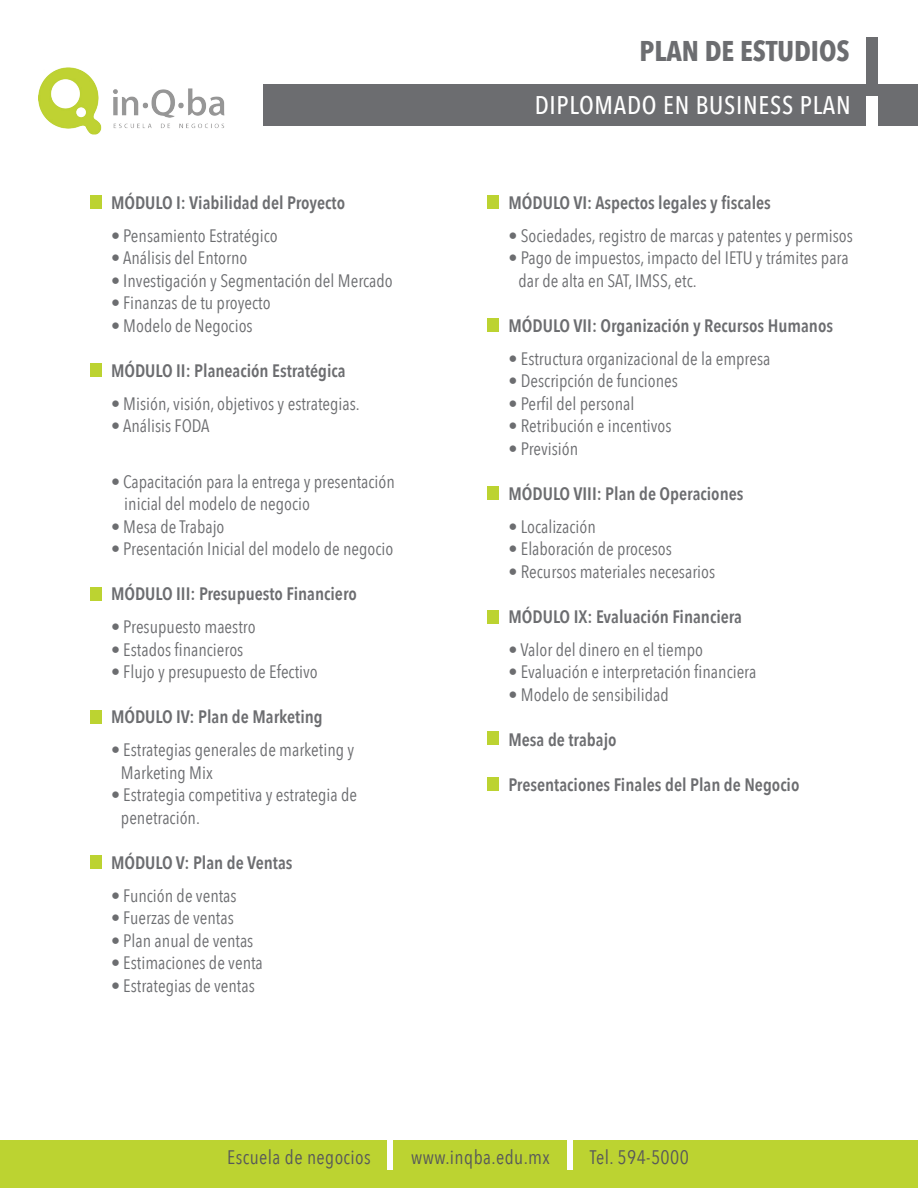
<style>
.page{position:relative;width:918px;height:1188px;background:#fff}
.page>*{position:absolute;margin:0;border:0;box-sizing:border-box;transform-origin:0 0}
.t1{font:700 28.5px "Avenir Next Condensed";color:#6c6d70}
.t2{font:500 25.5px "Avenir Next Condensed";letter-spacing:.03em;color:#fff}
.t3{font:19.5px "Avenir Next Condensed";letter-spacing:.02em;color:#57585a}
.t4{font:18px/22.5px "Avenir Next Condensed";color:#6c6d70}
.t5{font:600 18px "Avenir Next Condensed";color:#6c6d70}
</style>
<div class="page">
<div style="left:263px;top:84px;width:655px;height:42px;background:#6c6d70"></div>
<div style="left:0;top:1140px;width:918px;height:48px;background:#bcd331"></div>
<img style="left:39px;top:68px;width:186px;height:67px">
<div style="left:866px;top:96px;width:12px;height:49px;background:#fff"></div>
<div style="left:866px;top:38px;width:12px;height:58px;background:#6c6d70"></div>
<div style="left:387px;top:1140px;width:6px;height:30px;background:#fff"></div>
<div style="left:90px;top:195px;width:12px;height:13px;background:#bcd331"></div>
<div style="left:488px;top:195px;width:11px;height:13px;background:#bcd331"></div>
<div style="left:488px;top:319px;width:11px;height:13px;background:#bcd331"></div>
<div style="left:488px;top:487px;width:11px;height:13px;background:#bcd331"></div>
<div style="left:488px;top:610px;width:11px;height:14px;background:#bcd331"></div>
<div style="left:488px;top:731px;width:11px;height:14px;background:#bcd331"></div>
<div style="left:488px;top:778px;width:11px;height:13px;background:#bcd331"></div>
<div style="left:90px;top:363px;width:12px;height:13px;background:#bcd331"></div>
<div style="left:90px;top:587px;width:12px;height:14px;background:#bcd331"></div>
<div style="left:90px;top:710px;width:12px;height:14px;background:#bcd331"></div>
<div style="left:90px;top:856px;width:12px;height:13px;background:#bcd331"></div>
<div style="left:568px;top:1140px;width:5px;height:30px;background:#fff"></div>
<h1 class="t1" style="left:639px;top:34px;width:212px">PLAN DE ESTUDIOS</h1>
<p class="t5" style="left:111px;top:187px;width:236px">MÓDULO I: Viabilidad del Proyecto</p>
<p class="t4" style="left:111px;top:223px;width:168px">• Pensamiento Estratégico</p>
<p class="t4" style="left:111px;top:246px;width:138px">• Análisis del Entorno</p>
<p class="t4" style="left:111px;top:268px;width:283px">• Investigación y Segmentación del Mercado</p>
<p class="t4" style="left:111px;top:291px;width:161px">• Finanzas de tu proyecto</p>
<p class="t4" style="left:111px;top:313px;width:143px">• Modelo de Negocios</p>
<p class="t5" style="left:111px;top:355px;width:236px">MÓDULO II: Planeación Estratégica</p>
<p class="t4" style="left:111px;top:391px;width:250px">• Misión, visión, objetivos y estrategias.</p>
<p class="t4" style="left:111px;top:414px;width:100px">• Análisis FODA</p>
<p class="t4" style="left:124px;top:469px;width:272px;text-indent:-13px">• Capacitación para la entrega y presentación inicial del modelo de negocio</p>
<p class="t4" style="left:111px;top:514px;width:115px">• Mesa de Trabajo</p>
<p class="t4" style="left:111px;top:537px;width:284px">• Presentación Inicial del modelo de negocio</p>
<p class="t5" style="left:111px;top:578px;width:247px">MÓDULO III: Presupuesto Financiero</p>
<p class="t4" style="left:111px;top:615px;width:146px">• Presupuesto maestro</p>
<p class="t4" style="left:111px;top:637px;width:134px">• Estados financieros</p>
<p class="t4" style="left:111px;top:660px;width:208px">• Flujo y presupuesto de Efectivo</p>
<p class="t5" style="left:111px;top:701px;width:213px">MÓDULO IV: Plan de Marketing</p>
<p class="t4" style="left:121px;top:738px;width:235px;text-indent:-10px">• Estrategias generales de marketing y<br>Marketing Mix</p>
<p class="t4" style="left:121px;top:783px;width:238px;text-indent:-10px">• Estrategia competitiva y estrategia de penetración.</p>
<p class="t5" style="left:111px;top:847px;width:183px">MÓDULO V: Plan de Ventas</p>
<p class="t4" style="left:111px;top:883px;width:127px">• Función de ventas</p>
<p class="t4" style="left:111px;top:906px;width:124px">• Fuerzas de ventas</p>
<p class="t4" style="left:111px;top:928px;width:144px">• Plan anual de ventas</p>
<p class="t4" style="left:111px;top:951px;width:153px">• Estimaciones de venta</p>
<p class="t4" style="left:111px;top:973px;width:145px">• Estrategias de ventas</p>
<h2 class="t2" style="left:535px;top:90px;width:318px">DIPLOMADO EN BUSINESS PLAN</h2>
<p class="t5" style="left:508px;top:187px;width:264px">MÓDULO VI: Aspectos legales y fiscales</p>
<p class="t4" style="left:508px;top:223px;width:346px">• Sociedades, registro de marcas y patentes y permisos</p>
<p class="t4" style="left:518px;top:246px;width:332px;text-indent:-10px">• Pago de impuestos, impacto del IETU y trámites para dar de alta en SAT, IMSS, etc.</p>
<p class="t5" style="left:508px;top:310px;width:326px">MÓDULO VII: Organización y Recursos Humanos</p>
<p class="t4" style="left:508px;top:346px;width:263px">• Estructura organizacional de la empresa</p>
<p class="t4" style="left:508px;top:369px;width:171px">• Descripción de funciones</p>
<p class="t4" style="left:508px;top:391px;width:127px">• Perfil del personal</p>
<p class="t4" style="left:508px;top:414px;width:165px">• Retribución e incentivos</p>
<p class="t4" style="left:508px;top:436px;width:71px">• Previsión</p>
<p class="t5" style="left:508px;top:478px;width:237px">MÓDULO VIII: Plan de Operaciones</p>
<p class="t4" style="left:508px;top:514px;width:89px">• Localización</p>
<p class="t4" style="left:508px;top:537px;width:165px">• Elaboración de procesos</p>
<p class="t4" style="left:508px;top:559px;width:208px">• Recursos materiales necesarios</p>
<p class="t5" style="left:508px;top:601px;width:235px">MÓDULO IX: Evaluación Financiera</p>
<p class="t4" style="left:508px;top:637px;width:196px">• Valor del dinero en el tiempo</p>
<p class="t4" style="left:508px;top:660px;width:249px">• Evaluación e interpretación financiera</p>
<p class="t4" style="left:508px;top:682px;width:162px">• Modelo de sensibilidad</p>
<p class="t5" style="left:508px;top:724px;width:110px">Mesa de trabajo</p>
<p class="t5" style="left:508px;top:769px;width:293px">Presentaciones Finales del Plan de Negocio</p>
<p class="t3" style="left:227px;top:1140px;width:145px">Escuela de negocios</p>
<p class="t3" style="left:411px;top:1140px;width:140px">www.inqba.edu.mx</p>
<p class="t3" style="left:590px;top:1140px;width:101px">Tel. 594-5000</p>
</div>
